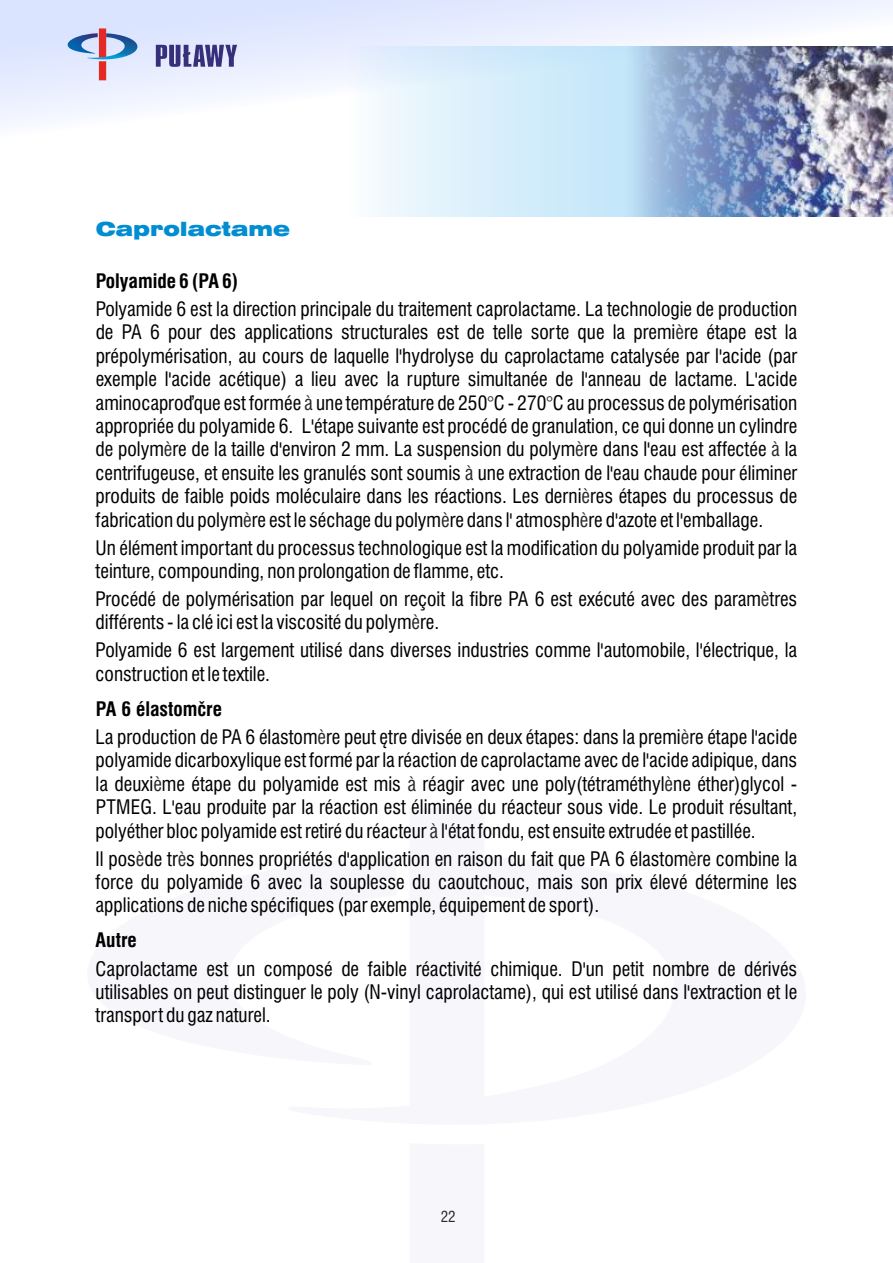
<style>
.page{position:relative;width:893px;height:1263px;background:#fff}
.page>*{position:absolute;margin:0;border:0;box-sizing:border-box;transform-origin:0 0}
.t1{font:condensed 19.5px/23.4px "Swiss 721";color:#000;text-align:justify}
.t2{font:700 condensed 19.5px "Swiss 721";color:#000}
.t3{font:19.5px "Swiss 721 Blk Ex AT";color:#008dd2}
.t4{font:condensed 15px "Swiss 721";color:#2b2a29}
.s1{color:#2b2a29}
.s2{font-weight:700}
</style>
<div class="page">
<svg style="left:0;top:0;width:893px;height:124px;fill:#eaefff"></svg>
<svg style="left:347px;top:47px;width:291px;height:170px;background:#d9eefb"></svg>
<img style="left:638px;top:47px;width:255px;height:170px">
<svg style="left:156px;top:45px;width:81px;height:22px;background:#7775ab"></svg>
<svg style="left:51px;top:28px;width:96px;height:52px;background:#c6c9e3"></svg>
<p class="t3" style="left:96px;top:221px;width:196px">Caprolactame</p>
<p class="t2" style="left:96px;top:273px;width:144px">Polyamide 6 (PA 6)</p>
<p class="t1" style="left:96px;top:299px;width:703px">Polyamide 6 est la direction principale du traitement caprolactame. La technologie de production de PA 6 pour des applications structurales est de telle sorte que la premi<span class="s1">è</span>re étape est la prépolymérisation, au cours de laquelle l'hydrolyse du caprolactame catalysée par l'acide (par exemple l'acide acétique) a lieu avec la rupture simultanée de l'anneau de lactame. L'acide aminocaproďque est formée <span class="s1">à</span> une température de 250<span class="s1">°</span>C - 270<span class="s1">°</span>C au processus de polymérisation appropriée du polyamide 6. L'étape suivante est procédé de granulation, ce qui donne un cylindre de polym<span class="s1">è</span>re de la taille d'environ 2 mm. La suspension du polym<span class="s1">è</span>re dans l'eau est affectée <span class="s1">à</span> la centrifugeuse, et ensuite les granulés sont soumis <span class="s1">à</span> une extraction de l'eau chaude pour éliminer produits de faible poids moléculaire dans les réactions. Les derni<span class="s1">è</span>res étapes du processus de fabrication du polym<span class="s1">è</span>re est le séchage du polym<span class="s1">è</span>re dans l' atmosph<span class="s1">è</span>re d'azote et l'emballage.</p>
<p class="t1" style="left:96px;top:538px;width:703px">Un élément important du processus technologique est la modification du polyamide produit par la teinture, compounding, non prolongation de flamme, etc.</p>
<p class="t1" style="left:96px;top:589px;width:703px">Procédé de polymérisation par lequel on reçoit la fibre PA 6 est exécuté avec des param<span class="s1">è</span>tres différents - la clé ici est la viscosité du polym<span class="s1">è</span>re.</p>
<p class="t1" style="left:96px;top:641px;width:703px">Polyamide 6 est largement utilisé dans diverses industries comme l'automobile, l'électrique, la construction et le textile.</p>
<p class="t1" style="left:96px;top:697px;width:703px;line-height:28px"><span class="s2">PA 6 élastomčre<br></span>La production de PA 6 élastom<span class="s1">è</span>re peut ętre divisée en deux étapes: dans la premi<span class="s1">è</span>re étape l'acide</p>
<p class="t1" style="left:96px;top:751px;width:703px">polyamide dicarboxylique est formé par la réaction de caprolactame avec de l'acide adipique, dans la deuxi<span class="s1">è</span>me étape du polyamide est mis <span class="s1">à</span> réagir avec une poly(tétraméthyl<span class="s1">è</span>ne éther)glycol - PTMEG. L'eau produite par la réaction est éliminée du réacteur sous vide. Le produit résultant, polyéther bloc polyamide est retiré du réacteur <span class="s1">à</span> l'état fondu, est ensuite extrudée et pastillée.</p>
<p class="t1" style="left:96px;top:849px;width:703px">Il pos<span class="s1">è</span>de tr<span class="s1">è</span>s bonnes propriétés d'application en raison du fait que PA 6 élastom<span class="s1">è</span>re combine la force du polyamide 6 avec la souplesse du caoutchouc, mais son prix élevé détermine les applications de niche spécifiques (par exemple, équipement de sport).</p>
<p class="t2" style="left:96px;top:933px;width:43px">Autre</p>
<p class="t1" style="left:96px;top:959px;width:703px">Caprolactame est un composé de faible réactivité chimique. D'un petit nombre de dérivés utilisables on peut distinguer le poly (N-vinyl caprolactame), qui est utilisé dans l'extraction et le transport du gaz naturel.</p>
<p class="t4" style="left:441px;top:1211px;width:16px">22</p>
</div>
